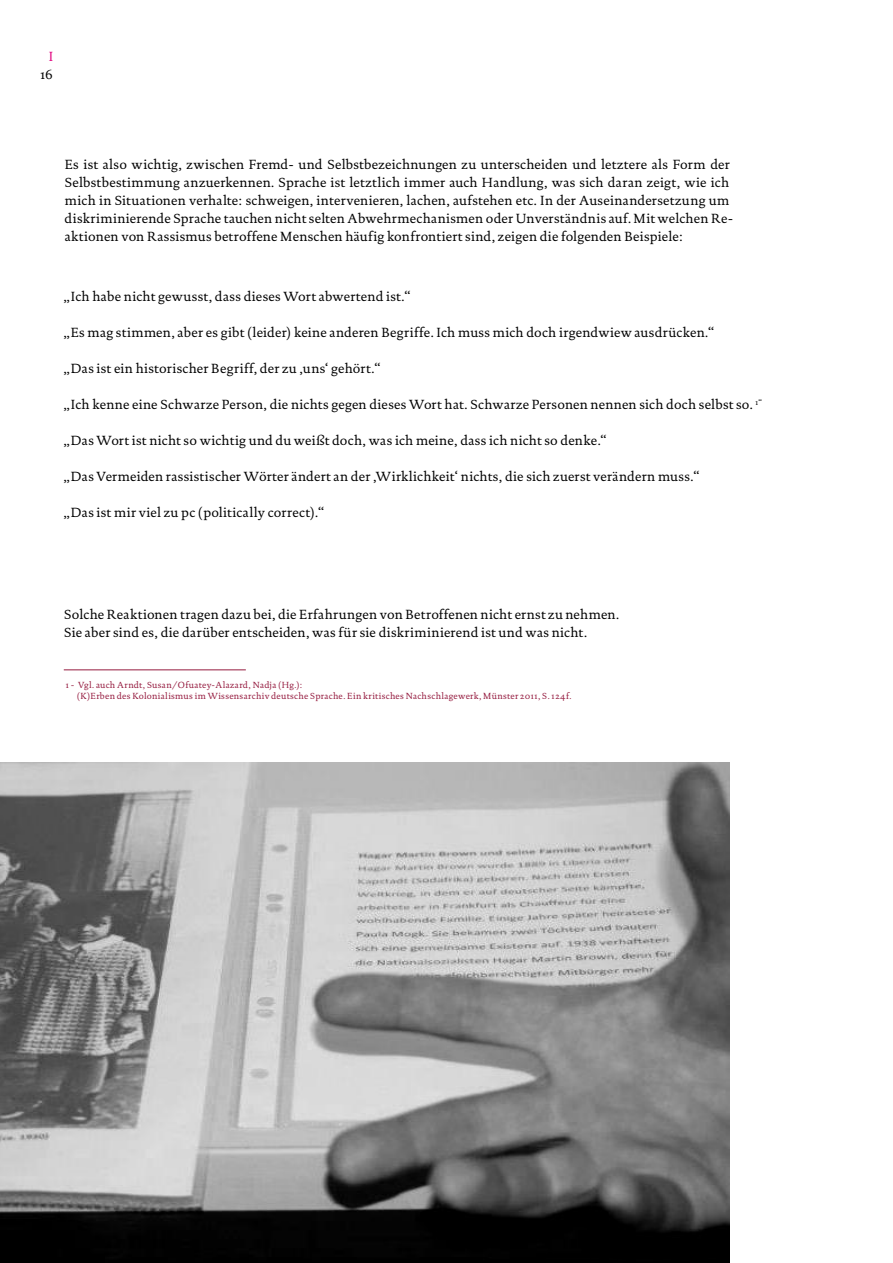
<style>
.page{position:relative;width:893px;height:1263px;background:#fff}
.page>*{position:absolute;margin:0;border:0;box-sizing:border-box;transform-origin:0 0}
.t1{font:13.5px/18px "DTL Documenta ST";letter-spacing:.02em;color:#000}
.t2{font:13.5px "DTL Documenta ST";color:#e1007e}
.t3{font:9px/10.8px "DTL Documenta ST";letter-spacing:.035em;color:#951b3f}
</style>
<div class="page">
<img style="left:0;top:763px;width:730px;height:500px">
<hr style="left:64px;top:669px;width:182px;height:1px;background:#951b3f">
<p class="t2" style="left:49px;top:48px;width:6px">I</p>
<p class="t1" style="left:40px;top:65px;width:14px">16</p>
<p class="t1" style="left:65px;top:155px;width:670px">Es ist also wichtig, zwischen Fremd- und Selbstbezeichnungen zu unterscheiden und letztere als Form der Selbstbestimmung anzuerkennen. Sprache ist letztlich immer auch Handlung, was sich daran zeigt, wie ich mich in Situationen verhalte: schweigen, intervenieren, lachen, aufstehen etc. In der Auseinandersetzung um diskriminierende Sprache tauchen nicht selten Abwehrmechanismen oder Unverständnis auf. Mit welchen Re&shy;aktionen von Rassismus betroffene Menschen häufig konfrontiert sind, zeigen die folgenden Beispiele:</p>
<p class="t1" style="left:64px;top:288px;width:349px">„Ich habe nicht gewusst, dass dieses Wort abwertend ist.“</p>
<p class="t1" style="left:64px;top:324px;width:653px">„Es mag stimmen, aber es gibt (leider) keine anderen Begriffe. Ich muss mich doch irgendwiew ausdrücken.“</p>
<p class="t1" style="left:64px;top:360px;width:319px">„Das ist ein historischer Begriff, der zu ‚uns‘ gehört.“</p>
<p class="t1" style="left:64px;top:396px;width:700px">„Ich kenne eine Schwarze Person, die nichts gegen dieses Wort hat. Schwarze Personen nennen sich doch selbst so. <sup>1“</sup></p>
<p class="t1" style="left:64px;top:432px;width:545px">„Das Wort ist nicht so wichtig und du weißt doch, was ich meine, dass ich nicht so denke.“</p>
<p class="t1" style="left:64px;top:468px;width:638px">„Das Vermeiden rassistischer Wörter ändert an der ‚Wirklichkeit‘ nichts, die sich zuerst verändern muss.“</p>
<p class="t1" style="left:64px;top:504px;width:262px">„Das ist mir viel zu pc (politically correct).“</p>
<p class="t1" style="left:64px;top:605px;width:557px">Solche Reaktionen tragen dazu bei, die Erfahrungen von Betroffenen nicht ernst zu nehmen.<br>Sie aber sind es, die darüber entscheiden, was für sie diskriminierend ist und was nicht.</p>
<p class="t3" style="left:77px;top:679px;width:496px;text-indent:-11px">1 - Vgl. auch Arndt, Susan/Ofuatey-Alazard, Nadja (Hg.):<br>(K)Erben des Kolonialismus im Wissensarchiv deutsche Sprache. Ein kritisches Nachschlagewerk, Münster 2011, S. 124f.</p>
</div>
